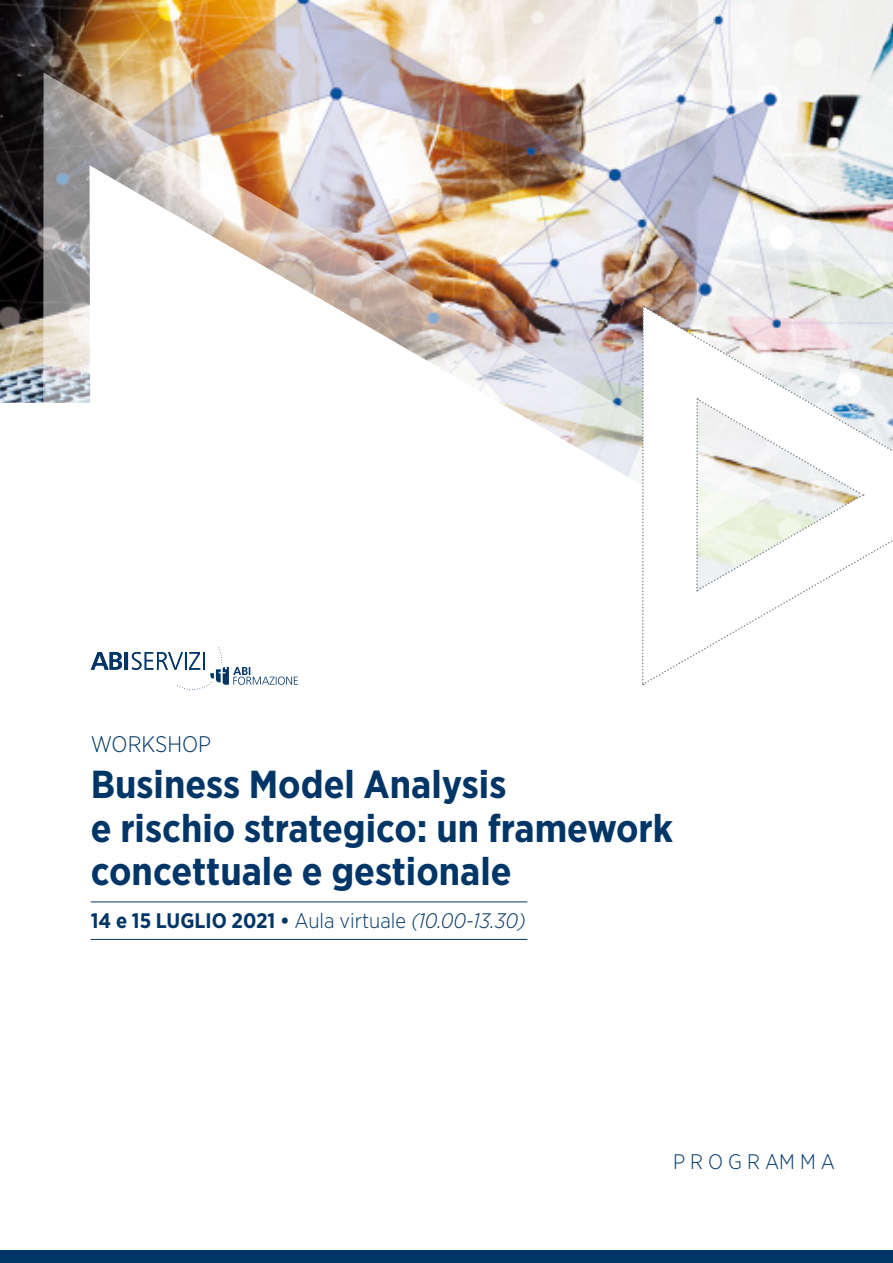
<style>
.page{position:relative;width:893px;height:1263px;background:#fff}
.page>*{position:absolute;margin:0;border:0;box-sizing:border-box;transform-origin:0 0}
.t1{font:700 39px/43.5px "Gotham Narrow";color:#003667}
.t2{font:300 22.5px "Gotham Narrow";color:#003667}
.t3{font:700 21px "Gotham Narrow";color:#003667}
.t4{font:300 21px "Gotham Narrow";color:#003667}
.s1{font-weight:300}
.s2{font-weight:300;font-style:italic}
</style>
<div class="page">
<img style="left:0;top:0;width:893px;height:403px">
<img style="left:43px;top:73px;width:729px;height:830px">
<svg style="left:642px;top:305px;width:251px;height:380px"></svg>
<svg style="left:91px;top:647px;width:207px;height:43px"></svg>
<div style="left:0;top:1250px;width:893px;height:13px;background:#003667"></div>
<hr style="left:91px;top:901px;width:436px;height:1px;background:#003667">
<hr style="left:91px;top:939px;width:436px;height:1px;background:#003667">
<p class="t2" style="left:91px;top:730px;width:122px">WORKSHOP</p>
<p class="t1" style="left:91px;top:762px;width:584px">Business Model Analysis<br>e rischio strategico: un framework concettuale e gestionale</p>
<p class="t3" style="left:91px;top:907px;width:437px">14 e 15 LUGLIO 2021 • <span class="s1">Aula virtuale</span> <span class="s2">(10.00-13.30)</span></p>
<p class="t4" style="left:673px;top:1149px;width:163px">P R O G R AM M A</p>
</div>
